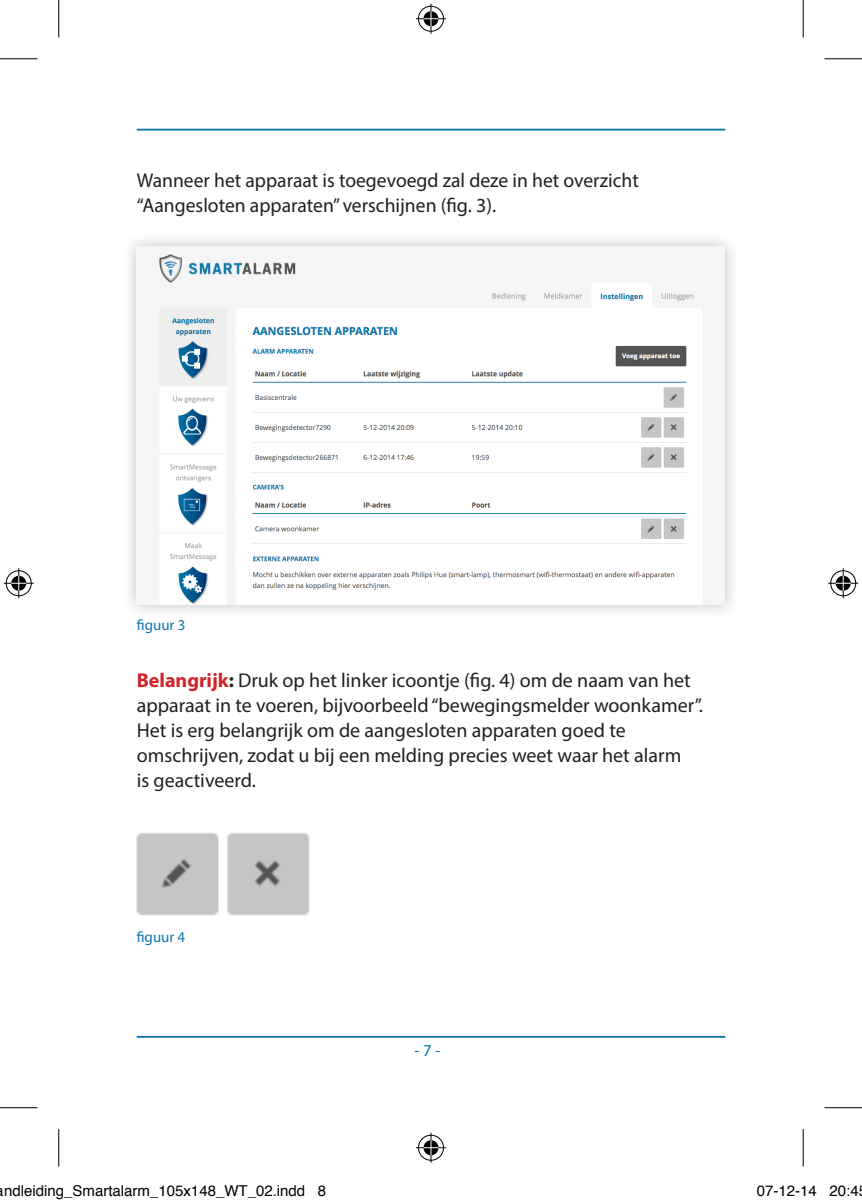
<style>
.page{position:relative;width:862px;height:1204px;background:#fff}
.page>*{position:absolute;margin:0;border:0;box-sizing:border-box;transform-origin:0 0}
.t1{font:20px/25px "Myriad Pro";color:#231f20}
.t2{font:16.75px "Myriad Pro";color:#0e76aa}
.t3{font:15px "Helvetica";color:#000}
.t4{font:15px "Myriad Pro";color:#0e76aa}
.s1{font-weight:700;color:#d1232a}
.s2{font-weight:700}
</style>
<div class="page">
<img style="left:136px;top:833px;width:174px;height:83px">
<div style="left:122px;top:232px;width:618px;height:388px;background:#231f20;opacity:.3"></div>
<img style="left:137px;top:247px;width:588px;height:357px">
<hr style="left:137px;top:1036px;width:588px;height:2px;background:#0e76aa">
<hr style="left:137px;top:129px;width:588px;height:2px;background:#0e76aa">
<hr style="left:0;top:58px;width:38px;height:1px;background:#000">
<hr style="left:824px;top:58px;width:38px;height:1px;background:#000">
<hr style="left:0;top:1107px;width:38px;height:1px;background:#000">
<hr style="left:824px;top:1107px;width:38px;height:1px;background:#000">
<hr style="left:58px;top:0;width:1px;height:37px;background:#000">
<hr style="left:58px;top:1129px;width:1px;height:37px;background:#000">
<hr style="left:802px;top:0;width:1px;height:37px;background:#000">
<hr style="left:802px;top:1129px;width:1px;height:37px;background:#000">
<div style="left:417px;top:5px;width:28px;height:28px;border:3px solid #fff;border-radius:50%"></div>
<hr style="left:416px;top:17px;width:30px;height:3px;background:#fff">
<hr style="left:429px;top:4px;width:3px;height:30px;background:#fff">
<div style="left:422px;top:10px;width:18px;height:18px;border:3px solid #fff;border-radius:50%"></div>
<div style="left:418px;top:6px;width:26px;height:26px;border:1px solid #000;border-radius:50%"></div>
<hr style="left:416px;top:18px;width:30px;height:1px;background:#000">
<hr style="left:430px;top:4px;width:1px;height:30px;background:#000">
<svg style="left:423px;top:11px;width:15px;height:15px"></svg>
<div style="left:417px;top:1134px;width:28px;height:28px;border:3px solid #fff;border-radius:50%"></div>
<hr style="left:416px;top:1146px;width:30px;height:3px;background:#fff">
<hr style="left:429px;top:1133px;width:3px;height:30px;background:#fff">
<div style="left:422px;top:1139px;width:18px;height:18px;border:3px solid #fff;border-radius:50%"></div>
<div style="left:418px;top:1135px;width:26px;height:25px;border:1px solid #000;border-radius:50%"></div>
<hr style="left:416px;top:1147px;width:30px;height:1px;background:#000">
<hr style="left:430px;top:1133px;width:1px;height:30px;background:#000">
<svg style="left:423px;top:1140px;width:15px;height:15px"></svg>
<div style="left:5px;top:569px;width:28px;height:28px;border:3px solid #fff;border-radius:50%"></div>
<hr style="left:4px;top:582px;width:30px;height:3px;background:#fff">
<hr style="left:17px;top:568px;width:3px;height:30px;background:#fff">
<div style="left:10px;top:574px;width:18px;height:18px;border:3px solid #fff;border-radius:50%"></div>
<div style="left:6px;top:570px;width:26px;height:26px;border:1px solid #000;border-radius:50%"></div>
<hr style="left:4px;top:583px;width:30px;height:1px;background:#000">
<hr style="left:18px;top:568px;width:1px;height:30px;background:#000">
<svg style="left:11px;top:576px;width:15px;height:15px"></svg>
<div style="left:829px;top:569px;width:28px;height:28px;border:3px solid #fff;border-radius:50%"></div>
<hr style="left:828px;top:582px;width:30px;height:3px;background:#fff">
<hr style="left:841px;top:568px;width:3px;height:30px;background:#fff">
<div style="left:834px;top:574px;width:18px;height:18px;border:3px solid #fff;border-radius:50%"></div>
<div style="left:830px;top:570px;width:26px;height:26px;border:1px solid #000;border-radius:50%"></div>
<hr style="left:828px;top:583px;width:30px;height:1px;background:#000">
<hr style="left:842px;top:568px;width:1px;height:30px;background:#000">
<svg style="left:835px;top:576px;width:15px;height:15px"></svg>
<p class="t1" style="left:137px;top:168px;width:503px">Wanneer het apparaat is toegevoegd zal deze in het overzicht</p>
<p class="t1" style="left:137px;top:193px;width:361px">“Aangesloten apparaten” verschijnen (fig. 3).</p>
<p class="t4" style="left:137px;top:616px;width:50px">figuur 3</p>
<p class="t1" style="left:137px;top:668px;width:568px"><span class="s1">Belangrijk</span><span class="s2">:</span> Druk op het linker icoontje (fig. 4) om de naam van het apparaat in te voeren, bijvoorbeeld “bewegingsmelder woonkamer”.<br>Het is erg belangrijk om de aangesloten apparaten goed te omschrijven, zodat u bij een melding precies weet waar het alarm<br>is geactiveerd.</p>
<p class="t4" style="left:137px;top:928px;width:50px">figuur 4</p>
<p class="t2" style="left:414px;top:1040px;width:27px">- 7 -</p>
<p class="t3" style="left:-4px;top:1180px;width:332px">andleiding_Smartalarm_105x148_WT_02.indd 8</p>
<p class="t3" style="left:757px;top:1180px;width:103px">07-12-14 20:4</p>
</div>
